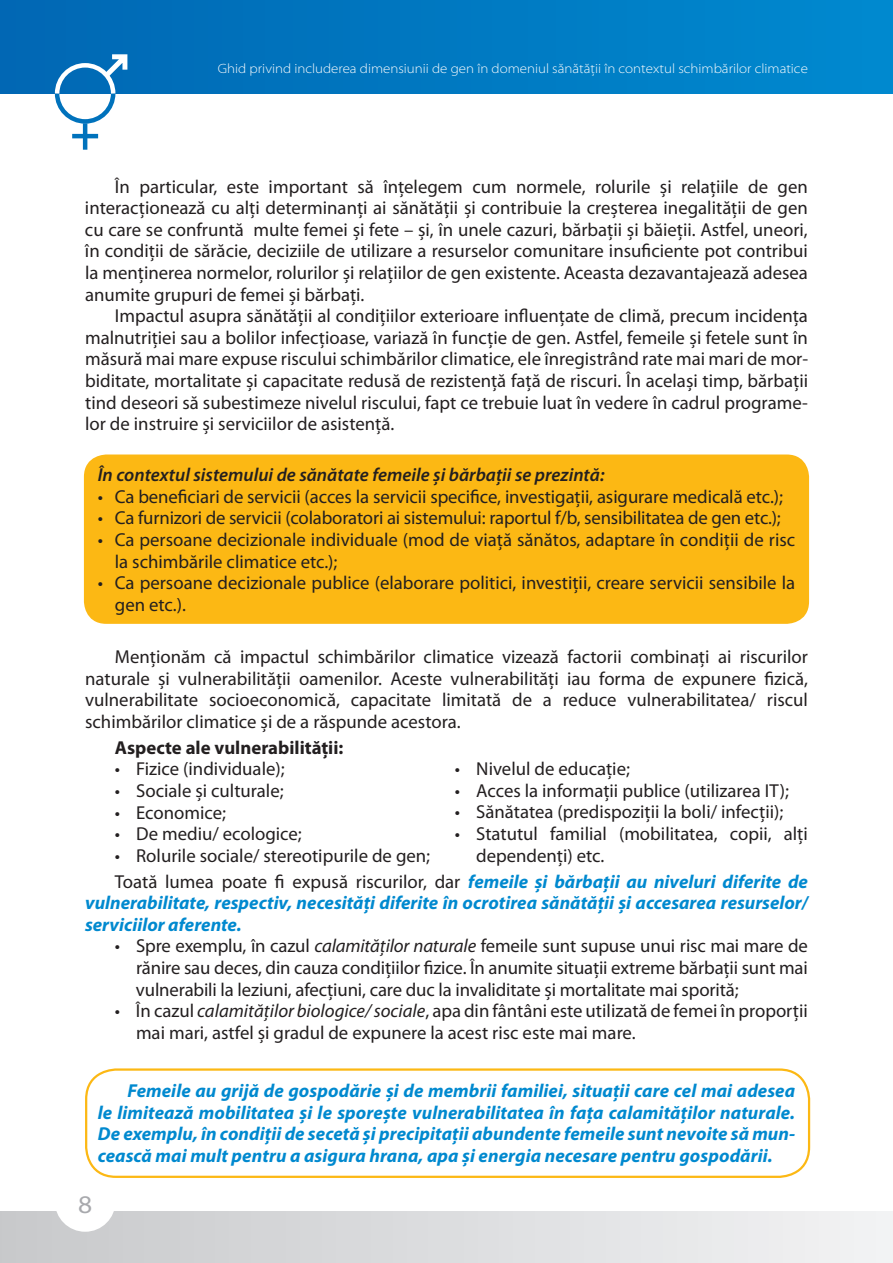
<style>
.page{position:relative;width:893px;height:1263px;background:#fff}
.page>*{position:absolute;margin:0;border:0;box-sizing:border-box;transform-origin:0 0}
.t1{font:semi-expanded 25.35px "Myriad Pro";color:#a8a9ad}
.t2{font:18.75px/21.6px "Myriad Pro";color:#231f20}
.t3{font:italic 700 18.75px/21.6px "Myriad Pro";color:#0089cf}
.t4{font:italic 600 18.75px "Myriad Pro";color:#231f20}
.t5{font:700 18.75px "Myriad Pro";color:#231f20}
.t6{font:300 semi-expanded 13.5px "Myriad Pro";color:#fff}
.s1{font-weight:700;font-style:italic;color:#0089cf}
.s2{font-style:italic}
</style>
<div class="page">
<div style="left:0;top:1212px;width:893px;height:51px;background:linear-gradient(to right,#c8c9cb,#f2f2f4)"></div>
<div style="left:0;top:0;width:893px;height:94px;background:linear-gradient(to right,#0067b3,#008acf)"></div>
<div style="left:57px;top:1173px;width:56px;height:56px;background:#fff;border-radius:50%"></div>
<div style="left:55px;top:1171px;width:60px;height:61px;border:4px solid #fff;border-radius:50%"></div>
<hr style="left:83px;top:123px;width:4px;height:27px;background:#0072bc">
<hr style="left:72px;top:134px;width:26px;height:4px;background:#0072bc">
<svg style="left:53px;top:54px;width:75px;height:72px"></svg>
<div style="left:85px;top:456px;width:723px;height:167px;background:#fcb814;border-radius:21px"></div>
<div style="left:84px;top:454px;width:725px;height:170px;border:2px solid #fcb814;border-radius:21px"></div>
<div style="left:85px;top:1068px;width:725px;height:110px;border:2px solid #fcb814;border-radius:30px"></div>
<p class="t6" style="left:218px;top:61px;width:592px">Ghid privind includerea dimensiunii de gen în domeniul sănătăţii în contextul schimbărilor climatice</p>
<p class="t2" style="left:85px;top:175px;width:724px;text-align:justify;text-indent:30px">În particular, este important să înțelegem cum normele, rolurile şi relațiile de gen interacționează cu alți determinanți ai sănătății şi contribuie la creșterea inegalității de gen cu care se confruntă multe femei și fete – și, în unele cazuri, bărbaţii şi băieţii. Astfel, uneori, în condiții de sărăcie, deciziile de utilizare a resurselor comunitare insuficiente pot contribui la menţinerea normelor, rolurilor şi relațiilor de gen existente. Aceasta dezavantajează adesea anumite grupuri de femei și bărbați.</p>
<p class="t2" style="left:85px;top:305px;width:724px;text-align:justify;text-indent:30px">Impactul asupra sănătății al condițiilor exterioare influențate de climă, precum incidența malnutriției sau a bolilor infecțioase, variază în funcție de gen. Astfel, femeile şi fetele sunt în măsură mai mare expuse riscului schimbărilor climatice, ele înregistrând rate mai mari de mor&shy;biditate, mortalitate şi capacitate redusă de rezistenţă faţă de riscuri. În acelaşi timp, bărbaţii tind deseori să subestimeze nivelul riscului, fapt ce trebuie luat în vedere în cadrul programe&shy;lor de instruire şi serviciilor de asistenţă.</p>
<p class="t4" style="left:98px;top:463px;width:508px">În contextul sistemului de sănătate femeile şi bărbaţii se prezintă:</p>
<p class="t2" style="left:98px;top:485px;width:687px">• Ca beneficiari de servicii (acces la servicii specifice, investigaţii, asigurare medicală etc.);</p>
<p class="t2" style="left:98px;top:507px;width:684px">• Ca furnizori de servicii (colaboratori ai sistemului: raportul f/b, sensibilitatea de gen etc.);</p>
<p class="t2" style="left:115px;top:529px;width:682px;text-indent:-17px">• Ca persoane decizionale individuale (mod de viaţă sănătos, adaptare în condiţii de risc la schimbările climatice etc.);</p>
<p class="t2" style="left:115px;top:572px;width:682px;text-indent:-17px">• Ca persoane decizionale publice (elaborare politici, investiţii, creare servicii sensibile la gen etc.).</p>
<p class="t2" style="left:85px;top:646px;width:724px;text-align:justify;text-indent:30px">Menţionăm că impactul schimbărilor climatice vizează factorii combinaţi ai riscurilor naturale și vulnerabilității oamenilor. Aceste vulnerabilităţi iau forma de expunere fizică, vulnerabilitate socioeconomică, capacitate limitată de a reduce vulnerabilitatea/ riscul schimbărilor climatice şi de a răspunde acestora.</p>
<p class="t5" style="left:115px;top:735px;width:230px">Aspecte ale vulnerabilităţii:</p>
<p class="t2" style="left:115px;top:758px;width:171px">• Fizice (individuale);</p>
<p class="t2" style="left:115px;top:780px;width:170px">• Sociale şi culturale;</p>
<p class="t2" style="left:115px;top:801px;width:113px">• Economice;</p>
<p class="t2" style="left:115px;top:823px;width:188px">• De mediu/ ecologice;</p>
<p class="t2" style="left:115px;top:842px;width:695px;line-height:25.8px">• Rolurile sociale/ stereotipurile de gen;<br>Toată lumea poate fi expusă riscurilor, dar <span class="s1">femeile și bărbații au niveluri diferite de</span></p>
<p class="t3" style="left:85px;top:891px;width:724px">vulnerabilitate, respectiv, necesităţi diferite în ocrotirea sănătăţii şi accesarea resurselor/ serviciilor aferente.</p>
<p class="t2" style="left:136px;top:935px;width:673px;text-align:justify;text-indent:-21px">• Spre exemplu, în cazul <span class="s2">calamităților naturale</span> femeile sunt supuse unui risc mai mare de rănire sau deces, din cauza condițiilor fizice. În anumite situaţii extreme bărbații sunt mai vulnerabili la leziuni, afecţiuni, care duc la invaliditate și mortalitate mai sporită;</p>
<p class="t2" style="left:136px;top:1000px;width:673px;text-indent:-21px">• În cazul <span class="s2">calamităților biologice/ sociale</span>, apa din fântâni este utilizată de femei în proporții mai mari, astfel și gradul de expunere la acest risc este mai mare.</p>
<p class="t2" style="left:455px;top:758px;width:177px">• Nivelul de educaţie;</p>
<p class="t2" style="left:455px;top:779px;width:336px">• Acces la informaţii publice (utilizarea IT);</p>
<p class="t2" style="left:455px;top:801px;width:330px">• Sănătatea (predispoziţii la boli/ infecţii);</p>
<p class="t2" style="left:476px;top:823px;width:333px;text-indent:-21px">• Statutul familial (mobilitatea, copii, alţi dependenţi) etc.</p>
<p class="t3" style="left:98px;top:1079px;width:699px;text-align:justify;text-indent:30px">Femeile au grijă de gospodărie şi de membrii familiei, situaţii care cel mai adesea le limitează mobilitatea şi le sporeşte vulnerabilitatea în faţa calamităţilor naturale.<br>De exemplu, în condiţii de secetă şi precipitaţii abundente femeile sunt nevoite să mun&shy;cească mai mult pentru a asigura hrana, apa şi energia necesare pentru gospodării.</p>
<h1 class="t1" style="left:78px;top:1190px;width:16px">8</h1>
</div>
